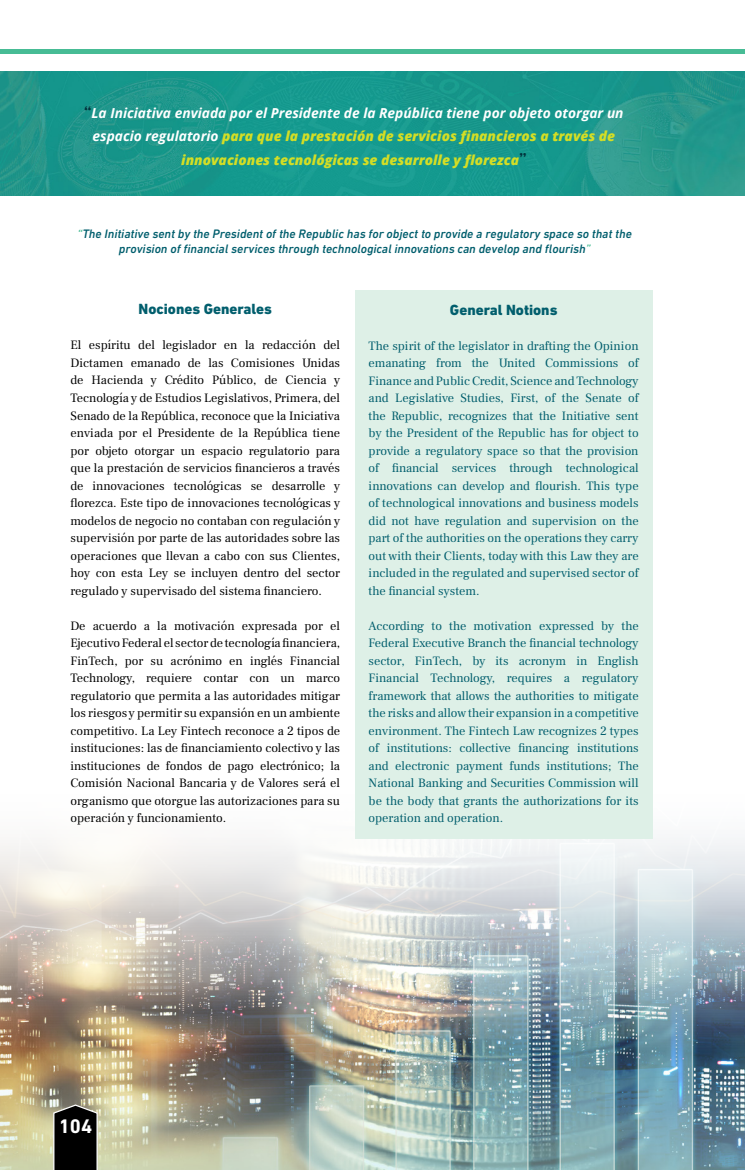
<style>
.page{position:relative;width:745px;height:1170px;background:#fff}
.page>*{position:absolute;margin:0;border:0;box-sizing:border-box;transform-origin:0 0}
.t1{font:700 20px "DIN Next CYR";color:#fff}
.t2{font:800 15px "DIN Next CYR";color:#015e6d}
.t3{font:italic 800 13.75px/23.8px "Open Sans";color:#d4de25;text-align:center}
.t4{font:12.5px/17.5px "Frank Ruhl Libre";color:#000;text-align:justify}
.t5{font:12.5px/17.5px "Frank Ruhl Libre";color:#015e6d;text-align:justify}
.t6{font:italic 500 12.5px/15px "DIN Next CYR";color:#015e6d;text-align:center}
.s1{font-family:"Santas Big Secret BB";font-weight:400;font-style:normal;font-size:17.5px;color:#01343e}
.s2{font-weight:700;color:#fff}
.s3{color:#47bc95}
</style>
<div class="page">
<img style="left:0;top:787px;width:744px;height:382px">
<img style="left:0;top:71px;width:744px;height:125px">
<div style="left:354px;top:290px;width:298px;height:548px;background:#def0e7"></div>
<svg style="left:53px;top:1103px;width:45px;height:66px;background:#20201d"></svg>
<div style="left:0;top:49px;width:744px;height:5px;background:#47bc95"></div>
<p class="t3" style="left:84px;top:100px;width:540px"><span class="s1">“</span><span class="s2">La Iniciativa enviada por el Presidente de la República tiene por objeto otorgar un espacio regulatorio</span> para que la prestación de servicios financieros a través de innovaciones tecnológicas se desarrolle y florezca<span class="s1">”</span></p>
<p class="t6" style="left:78px;top:226px;width:555px"><span class="s3">“</span>The Initiative sent by the President of the Republic has for object to provide a regulatory space so that the provision of financial services through technological innovations can develop and flourish<span class="s3">”</span></p>
<p class="t2" style="left:138px;top:300px;width:135px">Nociones Generales</p>
<p class="t4" style="left:70px;top:336px;width:271px">El espíritu del legislador en la redacción del Dictamen emanado de las Comisiones Unidas de Hacienda y Crédito Público, de Ciencia y Tecnología y de Estudios Legislativos, Primera, del Senado de la República, reconoce que la Iniciativa enviada por el Presidente de la República tiene por objeto otorgar un espacio regulatorio para que la prestación de servicios financieros a través de innovaciones tecnológicas se desarrolle y florezca. Este tipo de innovaciones tecnológicas y modelos de negocio no contaban con regulación y supervisión por parte de las autoridades sobre las operaciones que llevan a cabo con sus Clientes, hoy con esta Ley se incluyen dentro del sector regulado y supervisado del sistema financiero.</p>
<p class="t4" style="left:70px;top:616px;width:271px">De acuerdo a la motivación expresada por el Ejecutivo Federal el sector de tecnología financiera, FinTech, por su acrónimo en inglés Financial Technology, requiere contar con un marco regulatorio que permita a las autoridades mitigar los riesgos y permitir su expansión en un ambiente competitivo. La Ley Fintech reconoce a 2 tipos de instituciones: las de financiamiento colectivo y las instituciones de fondos de pago electrónico; la Comisión Nacional Bancaria y de Valores será el organismo que otorgue las autorizaciones para su operación y funcionamiento.</p>
<p class="t2" style="left:449px;top:300px;width:109px">General Notions</p>
<p class="t5" style="left:368px;top:337px;width:271px">The spirit of the legislator in drafting the Opinion emanating from the United Commissions of Finance and Public Credit, Science and Technology and Legislative Studies, First, of the Senate of the Republic, recognizes that the Initiative sent by the President of the Republic has for object to provide a regulatory space so that the provision of financial services through technological innovations can develop and flourish. This type of technological innovations and business models did not have regulation and supervision on the part of the authorities on the operations they carry out with their Clients, today with this Law they are included in the regulated and supervised sector of the financial system.</p>
<p class="t5" style="left:368px;top:617px;width:271px">According to the motivation expressed by the Federal Executive Branch the financial technology sector, FinTech, by its acronym in English Financial Technology, requires a regulatory framework that allows the authorities to mitigate the risks and allow their expansion in a competitive environment. The Fintech Law recognizes 2 types of institutions: collective financing institutions and electronic payment funds institutions; The National Banking and Securities Commission will be the body that grants the authorizations for its operation and operation.</p>
<h1 class="t1" style="left:59px;top:1114px;width:35px">104</h1>
</div>
